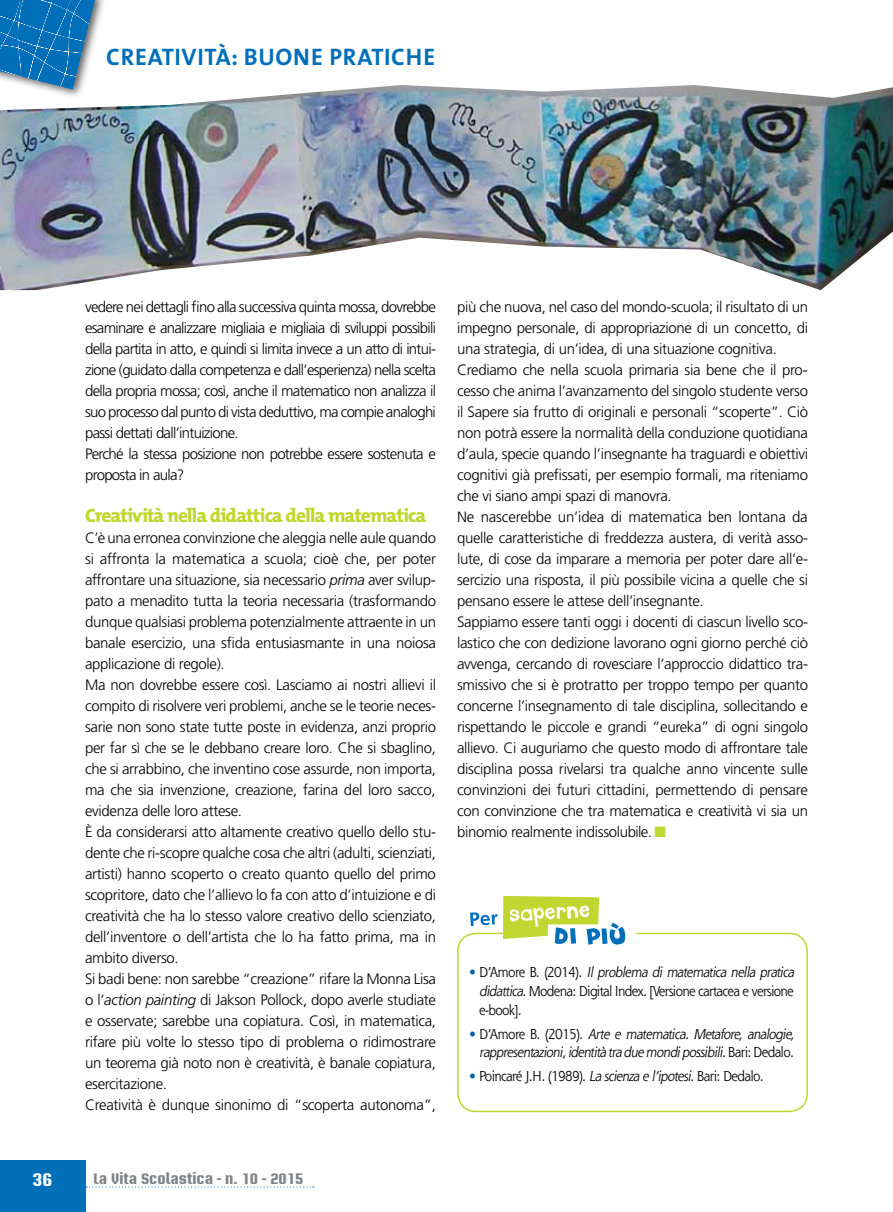
<style>
.page{position:relative;width:893px;height:1212px;background:#fff}
.page>*{position:absolute;margin:0;border:0;box-sizing:border-box;transform-origin:0 0}
.t1{font:700 24px "The Mix";letter-spacing:.03em;color:#006fba}
.t2{font:800 19.5px "The Mix";letter-spacing:-.045em;color:#bfd730}
.t3{font:700 18px "Briem Akademi Std";color:#fff}
.t4{font:300 15px/21px "Frutiger LT Std";letter-spacing:-.02em;color:#000}
.t5{font:300 15px/21px "Frutiger LT Std";letter-spacing:-.045em;color:#000}
.t6{font:700 15px "Briem Akademi Std";color:#808285}
.t7{font:13.95px/18.8px "Shannon Std";letter-spacing:-.05em;color:#000;scale:.95 1}
.t8{font:italic 13.95px/18.8px "Shannon Std";color:#000;text-align:center;scale:.95 1}
.s1{font-style:italic}
.s2{color:#bfd730}
.s3{color:#0061aa}
.s4{font-style:normal;color:#0061aa}
.s5{font-style:normal}
</style>
<div class="page">
<div style="left:0;top:1161px;width:86px;height:51px;background:#006fba"></div>
<svg style="left:86px;top:1186px;width:228px;height:1px"></svg>
<div style="left:0;top:0;width:106px;height:100px;background:#000;opacity:.65"></div>
<svg style="left:0;top:0;width:96px;height:85px;background:#2b83be"></svg>
<div style="left:457px;top:933px;width:351px;height:179px;border:2px solid #bfd730;border-radius:18px"></div>
<svg style="left:503px;top:896px;width:134px;height:49px"></svg>
<svg style="left:470px;top:912px;width:27px;height:14px"></svg>
<img style="left:0;top:85px;width:893px;height:205px">
<h1 class="t1" style="left:106px;top:37px;width:330px">CREATIVITÀ: BUONE PRATICHE</h1>
<p class="t5" style="left:85px;top:297px;width:353px">vedere nei dettagli fino alla successiva quinta mossa, dovrebbe esaminare e analizzare migliaia e migliaia di sviluppi possibili della partita in atto, e quindi si limita invece a un atto di intui&shy;zione (guidato dalla competenza e dall’esperienza) nella scelta della propria mossa; così, anche il matematico non analizza il suo processo dal punto di vista deduttivo, ma compie analoghi passi dettati dall’intuizione.<br>Perché la stessa posizione non potrebbe essere sostenuta e proposta in aula?</p>
<h2 class="t2" style="left:85px;top:499px;width:343px">Creatività nella didattica della matematica</h2>
<p class="t4" style="left:85px;top:528px;width:353px">C’è una erronea convinzione che aleggia nelle aule quando si affronta la matematica a scuola; cioè che, per poter affrontare una situazione, sia necessario <span class="s1">prima</span> aver svilup&shy;pato a menadito tutta la teoria necessaria (trasformando dunque qualsiasi problema potenzialmente attraente in un banale esercizio, una sfida entusiasmante in una noiosa applicazione di regole).<br>Ma non dovrebbe essere così. Lasciamo ai nostri allievi il compito di risolvere veri problemi, anche se le teorie neces&shy;sarie non sono state tutte poste in evidenza, anzi proprio per far sì che se le debbano creare loro. Che si sbaglino, che si arrabbino, che inventino cose assurde, non importa, ma che sia invenzione, creazione, farina del loro sacco, evidenza delle loro attese.<br>È da considerarsi atto altamente creativo quello dello stu&shy;dente che ri-scopre qualche cosa che altri (adulti, scienziati, artisti) hanno scoperto o creato quanto quello del primo scopritore, dato che l’allievo lo fa con atto d’intuizione e di creatività che ha lo stesso valore creativo dello scienziato, dell’inventore o dell’artista che lo ha fatto prima, ma in ambito diverso.<br>Si badi bene: non sarebbe “creazione” rifare la Monna Lisa o l’<span class="s1">action painting</span> di Jakson Pollock, dopo averle studiate e osservate; sarebbe una copiatura. Così, in matematica, rifare più volte lo stesso tipo di problema o ridimostrare un teorema già noto non è creatività, è banale copiatura, esercitazione.<br>Creatività è dunque sinonimo di “scoperta autonoma”,</p>
<p class="t4" style="left:457px;top:297px;width:353px">più che nuova, nel caso del mondo-scuola; il risultato di un impegno personale, di appropriazione di un concetto, di una strategia, di un’idea, di una situazione cognitiva.<br>Crediamo che nella scuola primaria sia bene che il pro&shy;cesso che anima l’avanzamento del singolo studente verso il Sapere sia frutto di originali e personali “scoperte”. Ciò non potrà essere la normalità della conduzione quotidiana d’aula, specie quando l’insegnante ha traguardi e obiettivi cognitivi già prefissati, per esempio formali, ma riteniamo che vi siano ampi spazi di manovra.<br>Ne nascerebbe un’idea di matematica ben lontana da quelle caratteristiche di freddezza austera, di verità asso&shy;lute, di cose da imparare a memoria per poter dare all’e&shy;sercizio una risposta, il più possibile vicina a quelle che si pensano essere le attese dell’insegnante.<br>Sappiamo essere tanti oggi i docenti di ciascun livello sco&shy;lastico che con dedizione lavorano ogni giorno perché ciò avvenga, cercando di rovesciare l’approccio didattico tra&shy;smissivo che si è protratto per troppo tempo per quanto concerne l’insegnamento di tale disciplina, sollecitando e rispettando le piccole e grandi “eureka” di ogni singolo allievo. Ci auguriamo che questo modo di affrontare tale disciplina possa rivelarsi tra qualche anno vincente sulle convinzioni dei futuri cittadini, permettendo di pensare con convinzione che tra matematica e creatività vi sia un binomio realmente indissolubile. <span class="s2">■</span></p>
<p class="t7" style="left:479px;top:962px;width:336px;text-indent:-10px"><span class="s3">•</span> D ’A m o r e B . ( 2 0 1 4 ) . <span class="s1">Il problema di matematica nella pratica didattica</span>. Modena: Digital Index. [Versione cartacea e versione e-book].</p>
<p class="t8" style="left:469px;top:1024px;width:347px"><span class="s4">•</span> <span class="s5">D ’A m o r e B . ( 2 0 1 5 ) .</span> Arte e matematica. Metafore, analogie, rappresentazioni,identitàtraduemondipossibili.<span class="s5">B a r i : D e d a l o .</span></p>
<p class="t7" style="left:469px;top:1066px;width:312px"><span class="s3">•</span> Poincaré J.H. (1989). <span class="s1">Lascienzael’ipotesi.</span>Bari: Dedalo.</p>
<p class="t3" style="left:33px;top:1170px;width:21px">36</p>
<p class="t6" style="left:94px;top:1170px;width:211px">La Vita Scolastica - n. 10 - 2015</p>
</div>
